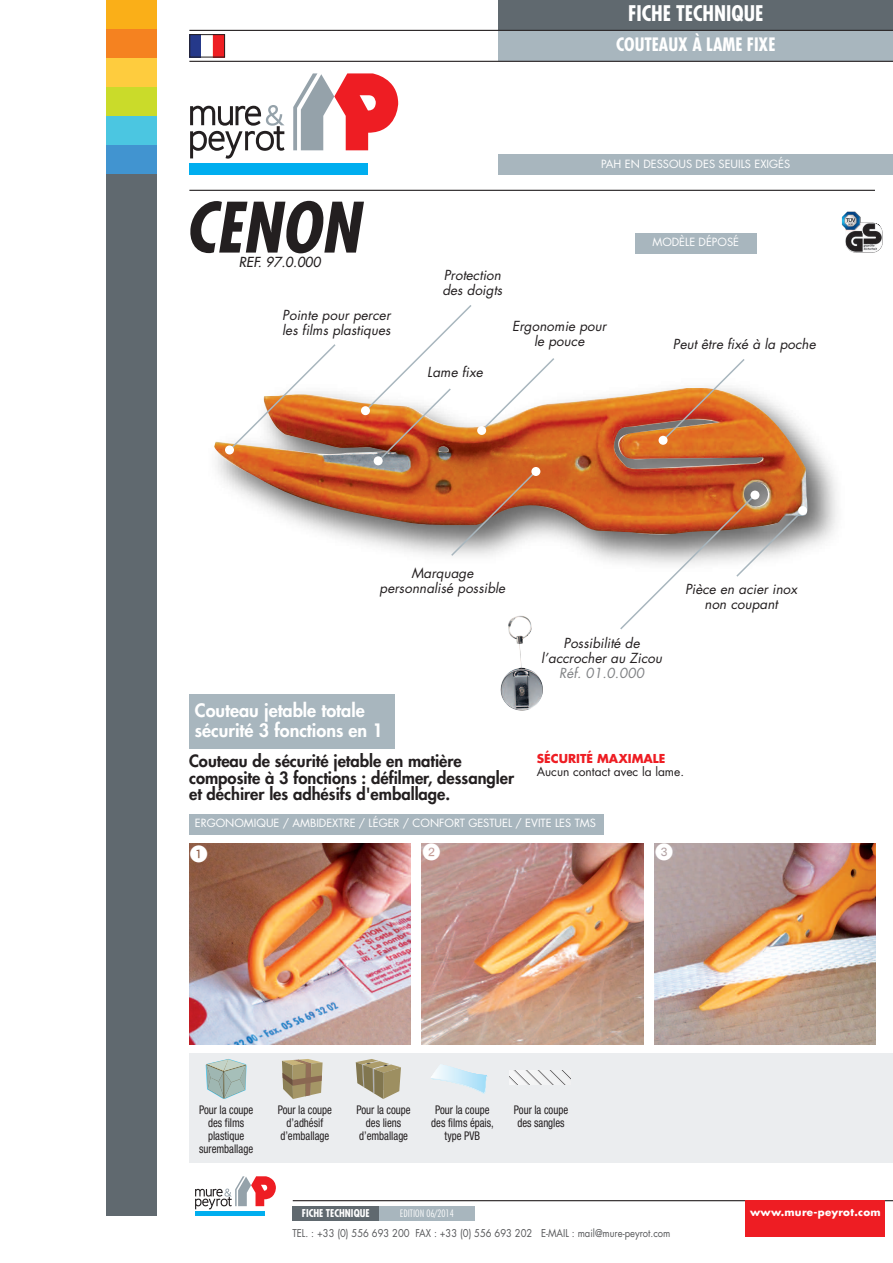
<style>
.page{position:relative;width:893px;height:1263px;background:#fff}
.page>*{position:absolute;margin:0;border:0;box-sizing:border-box;transform-origin:0 0}
.t1{font:italic 700 condensed 67.5px "Futura";letter-spacing:.005em;color:#231f20}
.t2{font:700 condensed 21px "Futura";color:#fff}
.t3{font:800 18px/19.6px "Futura";color:#fff}
.t4{font:700 condensed 18px "Futura";color:#fff}
.t5{font:18px "Numerics P04";color:#fff}
.t6{font:800 16.5px/16.5px "Futura";color:#231f20}
.t7{font:italic 13.5px/15px "Futura";letter-spacing:.005em;color:#231f20;text-align:center}
.t8{font:italic 13.5px "Futura";letter-spacing:.005em;color:#231f20}
.t9{font:italic 13.5px "Futura";letter-spacing:.005em;color:#808285}
.t10{font:condensed 12px/13px "Helvetica Neue";color:#231f20;text-align:center;scale:.9 1}
.t11{font:12px "Futura";color:#231f20}
.t12{font:700 12px "Futura";color:#ee1d23}
.t13{font:10.95px "Futura";color:#fff}
.t14{font:10.5px "Futura";color:#57585a;scale:.9 1}
.t15{font:700 condensed 10.5px "Futura";color:#fff}
.t16{font:300 condensed 10.5px "Futura BT";color:#fff}
.t17{font:700 10.35px "Futura";letter-spacing:.025em;color:#fff}
</style>
<div class="page">
<img style="left:655px;top:843px;width:221px;height:201px">
<img style="left:422px;top:843px;width:221px;height:201px">
<img style="left:189px;top:843px;width:221px;height:201px">
<div style="left:106px;top:0;width:51px;height:29px;background:#faaf18"></div>
<div style="left:106px;top:29px;width:51px;height:29px;background:#f58220"></div>
<div style="left:106px;top:58px;width:51px;height:29px;background:#fecc3e"></div>
<div style="left:106px;top:87px;width:51px;height:29px;background:#cadb2a"></div>
<div style="left:106px;top:116px;width:51px;height:29px;background:#4bc6e1"></div>
<div style="left:106px;top:145px;width:51px;height:29px;background:#4194d0"></div>
<div style="left:106px;top:174px;width:51px;height:1041px;background:#60696f"></div>
<hr style="left:293px;top:1200px;width:600px;height:1px;background:#231f20">
<div style="left:746px;top:1200px;width:139px;height:37px;background:#ee1d23"></div>
<svg style="left:195px;top:1176px;width:81px;height:33px"></svg>
<div style="left:195px;top:1211px;width:69px;height:5px;background:#00aeef"></div>
<div style="left:292px;top:1206px;width:87px;height:15px;background:#60696f"></div>
<div style="left:379px;top:1206px;width:95px;height:15px;background:#a8b6be"></div>
<div style="left:498px;top:31px;width:395px;height:30px;background:#a8b6be"></div>
<div style="left:498px;top:0;width:395px;height:30px;background:#60696f"></div>
<hr style="left:189px;top:190px;width:686px;height:1px;background:#231f20">
<hr style="left:189px;top:30px;width:704px;height:1px;background:#231f20">
<hr style="left:189px;top:61px;width:704px;height:1px;background:#231f20">
<img style="left:842px;top:212px;width:41px;height:41px">
<svg style="left:190px;top:105px;width:95px;height:54px"></svg>
<svg style="left:293px;top:73px;width:105px;height:77px"></svg>
<div style="left:189px;top:163px;width:179px;height:12px;background:#00aeef"></div>
<div style="left:498px;top:155px;width:395px;height:20px;background:#a8b6be"></div>
<div style="left:189px;top:814px;width:414px;height:20px;background:#a8b6be"></div>
<div style="left:189px;top:694px;width:205px;height:55px;background:#a8b6be"></div>
<div style="left:189px;top:1053px;width:704px;height:109px;background:#ebedef"></div>
<svg style="left:206px;top:1059px;width:41px;height:40px"></svg>
<svg style="left:282px;top:1059px;width:41px;height:40px;background:#a79776"></svg>
<img style="left:214px;top:389px;width:594px;height:146px">
<img style="left:520px;top:639px;width:7px;height:30px">
<svg style="left:664px;top:359px;width:82px;height:81px"></svg>
<div style="left:659px;top:436px;width:9px;height:9px;background:#fff;border-radius:50%"></div>
<div style="left:374px;top:456px;width:9px;height:9px;background:#fff;border-radius:50%"></div>
<div style="left:750px;top:490px;width:9px;height:9px;background:#fff;border-radius:50%"></div>
<svg style="left:450px;top:472px;width:85px;height:85px;background:#c48b6c"></svg>
<div style="left:531px;top:467px;width:9px;height:9px;background:#fff;border-radius:50%"></div>
<svg style="left:230px;top:344px;width:107px;height:105px"></svg>
<div style="left:225px;top:445px;width:9px;height:9px;background:#fff;border-radius:50%"></div>
<svg style="left:356px;top:1059px;width:45px;height:40px"></svg>
<svg style="left:431px;top:1064px;width:56px;height:30px"></svg>
<svg style="left:510px;top:1070px;width:61px;height:15px"></svg>
<div style="left:635px;top:233px;width:121px;height:20px;background:#a8b6be"></div>
<svg style="left:366px;top:305px;width:107px;height:155px"></svg>
<div style="left:361px;top:406px;width:9px;height:9px;background:#fff;border-radius:50%"></div>
<svg style="left:619px;top:496px;width:183px;height:134px"></svg>
<div style="left:798px;top:506px;width:9px;height:9px;background:#fff;border-radius:50%"></div>
<svg style="left:482px;top:358px;width:74px;height:72px"></svg>
<div style="left:477px;top:426px;width:9px;height:9px;background:#fff;border-radius:50%"></div>
<img style="left:191px;top:36px;width:32px;height:19px">
<div style="left:189px;top:34px;width:36px;height:23px;border:1px solid #231f20"></div>
<h2 class="t2" style="left:628px;top:4px;width:137px">FICHE TECHNIQUE</h2>
<h3 class="t4" style="left:616px;top:36px;width:161px">COUTEAUX À LAME FIXE</h3>
<h1 class="t1" style="left:185px;top:198px;width:176px">CENON</h1>
<p class="t8" style="left:239px;top:255px;width:83px">REF. 97.0.000</p>
<p class="t7" style="left:282px;top:308px;width:110px;text-align:left">Pointe pour percer les films plastiques</p>
<p class="t13" style="left:601px;top:159px;width:191px">PAH EN DESSOUS DES SEUILS EXIGÉS</p>
<p class="t7" style="left:442px;top:269px;width:62px;text-align:left">Protection des doigts</p>
<p class="t7" style="left:427px;top:365px;width:57px">Lame fixe</p>
<p class="t7" style="left:512px;top:320px;width:96px">Ergonomie pour le pouce</p>
<p class="t13" style="left:652px;top:237px;width:88px">MODÈLE DÉPOSÉ</p>
<p class="t7" style="left:673px;top:338px;width:144px">Peut être fixé à la poche</p>
<p class="t7" style="left:380px;top:566px;width:127px">Marquage personnalisé possible</p>
<h3 class="t3" style="left:195px;top:702px;width:190px">Couteau jetable totale sécurité 3 fonctions en 1</h3>
<p class="t7" style="left:541px;top:636px;width:122px">Possibilité de l’accrocher au Zicou</p>
<p class="t9" style="left:559px;top:667px;width:87px">Réf. 01.0.000</p>
<p class="t7" style="left:685px;top:583px;width:114px">Pièce en acier inox non coupant</p>
<p class="t6" style="left:189px;top:754px;width:327px">Couteau de sécurité jetable en matière composite à 3 fonctions : défilmer, dessangler et déchirer les adhésifs d'emballage.</p>
<p class="t12" style="left:537px;top:753px;width:130px">SÉCURITÉ MAXIMALE</p>
<p class="t11" style="left:537px;top:766px;width:149px">Aucun contact avec la lame.</p>
<p class="t13" style="left:195px;top:818px;width:402px">ERGONOMIQUE / AMBIDEXTRE / LÉGER / CONFORT GESTUEL / EVITE LES TMS</p>
<h3 class="t5" style="left:190px;top:843px;width:20px">1</h3>
<h3 class="t5" style="left:422px;top:841px;width:20px">2</h3>
<h3 class="t5" style="left:655px;top:841px;width:20px">3</h3>
<p class="t10" style="left:199px;top:1104px;width:62px">Pour la coupe des films plastique suremballage</p>
<p class="t10" style="left:278px;top:1104px;width:62px">Pour la coupe d’adhésif d’emballage</p>
<p class="t10" style="left:356px;top:1104px;width:62px">Pour la coupe des liens d’emballage</p>
<p class="t10" style="left:431px;top:1104px;width:71px">Pour la coupe des films épais, type PVB</p>
<p class="t10" style="left:514px;top:1104px;width:62px;text-align:left">Pour la coupe des sangles</p>
<p class="t15" style="left:302px;top:1208px;width:69px">FICHE TECHNIQUE</p>
<p class="t16" style="left:400px;top:1209px;width:55px">EDITION 06/2014</p>
<p class="t14" style="left:292px;top:1228px;width:421px">TEL. : +33 (0) 556 693 200 FAX : +33 (0) 556 693 202 E-MAIL : mail@mure-peyrot.com</p>
<p class="t17" style="left:750px;top:1207px;width:132px">www.mure-peyrot.com</p>
</div>
